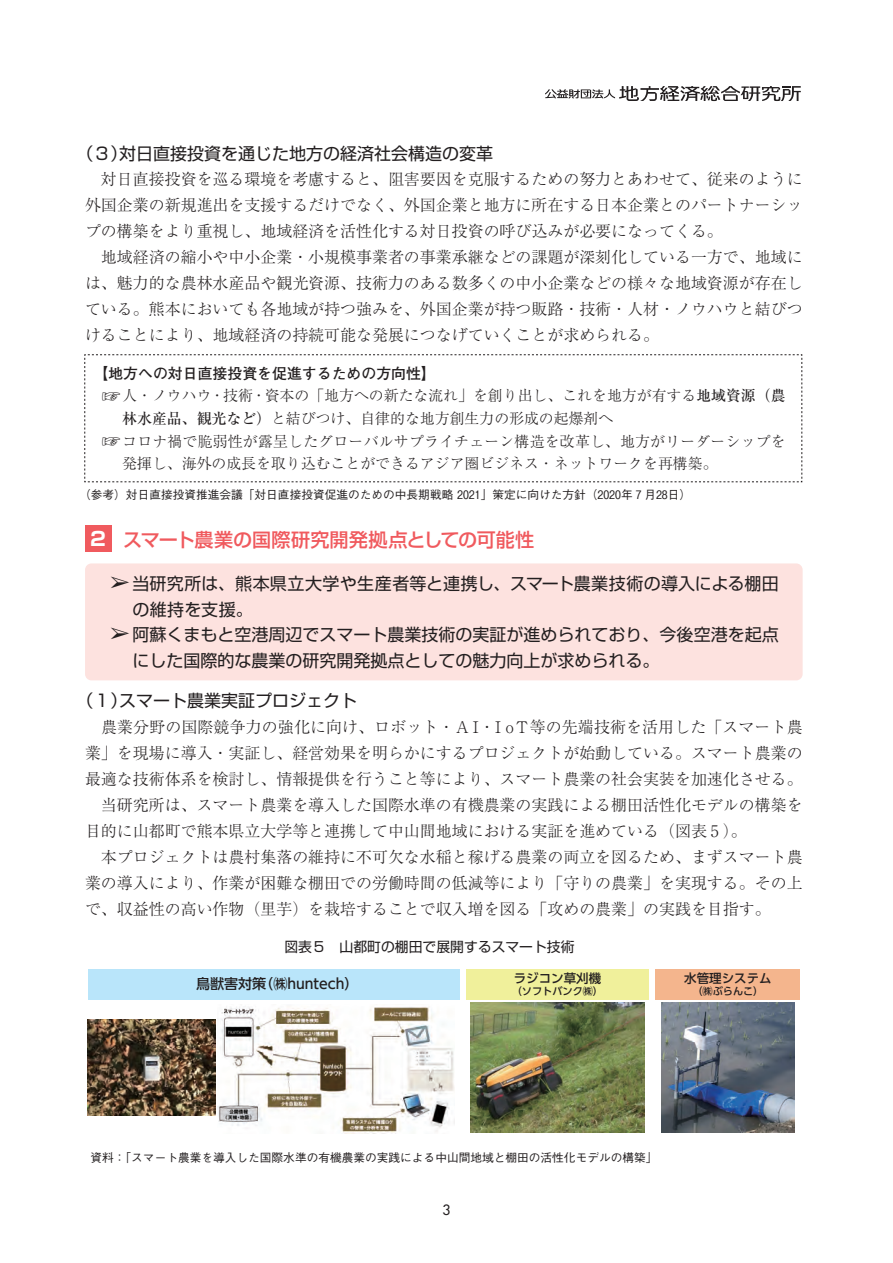
<style>
.page{position:relative;width:893px;height:1263px;background:#fff}
.page>*{position:absolute;margin:0;border:0;box-sizing:border-box;transform-origin:0 0}
.t1{font:21.3px "MS Mincho";color:#231f20}
.t2{font:20.25px "Shin Go Pro";color:#231f20}
.t3{font:500 19.2px "Shin Go Pro";letter-spacing:.005em;color:#f05a5e}
.t4{font:16.95px/25.5px "Shin Go Pro";color:#231f20}
.t5{font:300 15.9px/26.1px "Ryumin Pro";color:#231f20}
.t6{font:300 14.85px/22.6px "Ryumin Pro";color:#231f20}
.t7{font:700 14.85px "Futo Go B101 Pro";color:#231f20}
.t8{font:14.1px "UD Shin Go Pro Medium 90 msp RKSJ H";color:#231f20}
.t9{font:13.8px "Shin Go Pro";color:#231f20}
.t10{font:500 13.8px "Futura Std";color:#231f20}
.t11{font:12.45px "UD Shin Go Pro Medium 90 msp RKSJ H";color:#231f20}
.t12{font:500 11.7px "Gothic BBB Pro";color:#231f20}
.t13{font:10.2px "UD Shin Go Pro Medium 90 msp RKSJ H";color:#231f20}
.s1{font-weight:500}
.s2{font-weight:700;color:#fff}
</style>
<div class="page">
<svg style="left:545px;top:86px;width:256px;height:15px"></svg>
<div style="left:85px;top:563px;width:718px;height:117px;background:#fde2df;border-radius:6px"></div>
<div style="left:85px;top:525px;width:26px;height:26px;background:#f05a5e"></div>
<svg style="left:84px;top:354px;width:718px;height:128px"></svg>
<div style="left:88px;top:969px;width:372px;height:31px;background:#b9e5fa"></div>
<div style="left:466px;top:969px;width:183px;height:31px;background:#f0f09b"></div>
<div style="left:656px;top:969px;width:144px;height:31px;background:#f4b58d"></div>
<img style="left:470px;top:1003px;width:175px;height:129px">
<img style="left:661px;top:1003px;width:133px;height:129px">
<img style="left:88px;top:1020px;width:127px;height:95px">
<img style="left:218px;top:1007px;width:236px;height:127px">
<p class="t4" style="left:77px;top:139px;width:418px">（３）対日直接投資を通じた地方の経済社会構造の変革</p>
<p class="t5" style="left:85px;top:165px;width:719px">　対日直接投資を巡る環境を考慮すると、阻害要因を克服するための努力とあわせて、従来のように外国企業の新規進出を支援するだけでなく、外国企業と地方に所在する日本企業とのパートナーシップの構築をより重視し、地域経済を活性化する対日投資の呼び込みが必要になってくる。<br>　地域経済の縮小や中小企業・小規模事業者の事業承継などの課題が深刻化している一方で、地域には、魅力的な農林水産品や観光資源、技術力のある数多くの中小企業などの様々な地域資源が存在している。熊本においても各地域が持つ強みを、外国企業が持つ販路・技術・人材・ノウハウと結びつけることにより、地域経済の持続可能な発展につなげていくことが求められる。</p>
<p class="t7" style="left:94px;top:361px;width:344px">【地方への対日直接投資を促進するための方向性】</p>
<p class="t6" style="left:122px;top:383px;width:665px">人・ノウハウ・技術・資本の「地方への新たな流れ」を創り出し、これを地方が有する<span class="s1">地域資源（農林水産品、観光など）</span>と結びつけ、自律的な地方創生力の形成の起爆剤へ<br>コロナ禍で脆弱性が露呈したグローバルサプライチェーン構造を改革し、地方がリーダーシップを発揮し、海外の成長を取り込むことができるアジア圏ビジネス・ネットワークを再構築。</p>
<p class="t12" style="left:79px;top:485px;width:613px">（参考）対日直接投資推進会議「対日直接投資促進のための中長期戦略 2021」策定に向けた方針（2020年₇月28日）</p>
<p class="t2" style="left:101px;top:380px;width:22px">☞</p>
<p class="t2" style="left:101px;top:425px;width:22px">☞</p>
<p class="t3" style="left:89px;top:524px;width:447px"><span class="s2">２</span> スマート農業の国際研究開発拠点としての可能性</p>
<p class="t4" style="left:132px;top:569px;width:648px">当研究所は、熊本県立大学や生産者等と連携し、スマート農業技術の導入による棚田の維持を支援。<br>阿蘇くまもと空港周辺でスマート農業技術の実証が進められており、今後空港を起点にした国際的な農業の研究開発拠点としての魅力向上が求められる。</p>
<h1 class="t1" style="left:109px;top:572px;width:23px">➢</h1>
<h1 class="t1" style="left:109px;top:623px;width:23px">➢</h1>
<p class="t4" style="left:77px;top:686px;width:282px">（１）スマート農業実証プロジェクト</p>
<p class="t5" style="left:85px;top:712px;width:719px">　農業分野の国際競争力の強化に向け、ロボット・ＡＩ・ＩｏＴ等の先端技術を活用した「スマート農業」を現場に導入・実証し、経営効果を明らかにするプロジェクトが始動している。スマート農業の最適な技術体系を検討し、情報提供を行うこと等により、スマート農業の社会実装を加速化させる。　当研究所は、スマート農業を導入した国際水準の有機農業の実践による棚田活性化モデルの構築を目的に山都町で熊本県立大学等と連携して中山間地域における実証を進めている（図表₅）。<br>　本プロジェクトは農村集落の維持に不可欠な水稲と稼げる農業の両立を図るため、まずスマート農業の導入により、作業が困難な棚田での労働時間の低減等により「守りの農業」を実現する。その上で、収益性の高い作物（里芋）を栽培することで収入増を図る「攻めの農業」の実践を目指す。</p>
<p class="t9" style="left:284px;top:935px;width:292px">図表５　山都町の棚田で展開するスマート技術</p>
<p class="t8" style="left:196px;top:972px;width:164px">鳥獣害対策（㈱huntech）</p>
<p class="t11" style="left:514px;top:968px;width:89px">ラジコン草刈機</p>
<p class="t13" style="left:512px;top:983px;width:93px">（ソフトバンク㈱）</p>
<p class="t11" style="left:684px;top:968px;width:89px">水管理システム</p>
<p class="t13" style="left:692px;top:983px;width:73px">（㈱ぶらんこ）</p>
<p class="t12" style="left:90px;top:1148px;width:569px">資料：「スマート農業を導入した国際水準の有機農業の実践による中山間地域と棚田の活性化モデルの構築」</p>
<p class="t10" style="left:442px;top:1201px;width:9px">3</p>
</div>
